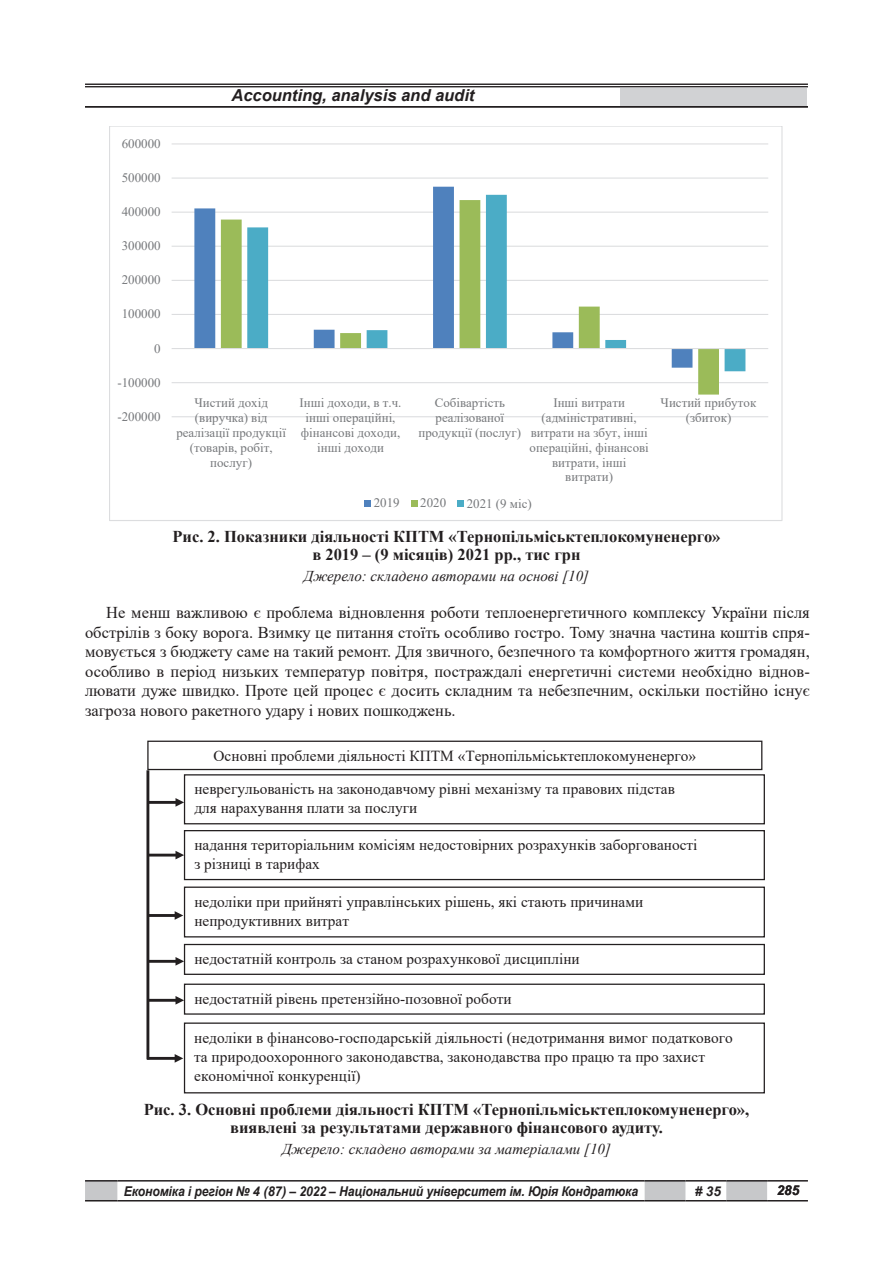
<style>
.page{position:relative;width:893px;height:1263px;background:#fff}
.page>*{position:absolute;margin:0;border:0;box-sizing:border-box;transform-origin:0 0}
.Текст_основной_G{font:16.5px/19.5px "Times New Roman";color:#231f20;text-align:justify}
.Рисунок_N{font:700 16.5px/18px "Times New Roman";color:#231f20;text-align:center}
.t1{font:italic 700 16.5px "Arial";color:#231f20}
.t2{font:15.3px/19px "Times New Roman";color:#231f20}
.Джерело{font:italic 15px "Times New Roman";color:#231f20}
.ЗМІСТ_Раздел{font:italic 700 13.5px "Arial";letter-spacing:-.01em;color:#231f20;scale:.9 1}
.ЗМІСТ_Раздел-2{font:italic 700 13.5px "Arial";letter-spacing:-.01em;color:#231f20}
.t3{font:12.9px/14.9px "Times New Roman";color:#76787b;text-align:center}
</style>
<div class="page">
<svg style="left:85px;top:1181px;width:682px;height:19px"></svg>
<hr style="left:767px;top:1180px;width:41px;height:1px;background:#231f20">
<hr style="left:767px;top:1200px;width:41px;height:1px;background:#231f20">
<hr style="left:685px;top:1180px;width:41px;height:1px;background:#231f20">
<hr style="left:685px;top:1200px;width:41px;height:1px;background:#231f20">
<hr style="left:85px;top:1180px;width:32px;height:1px;background:#231f20">
<hr style="left:85px;top:1200px;width:32px;height:1px;background:#231f20">
<hr style="left:117px;top:1180px;width:528px;height:1px;background:#231f20">
<hr style="left:117px;top:1200px;width:528px;height:1px;background:#231f20">
<hr style="left:726px;top:1180px;width:41px;height:1px;background:#231f20">
<hr style="left:726px;top:1200px;width:41px;height:1px;background:#231f20">
<hr style="left:645px;top:1180px;width:40px;height:1px;background:#231f20">
<hr style="left:645px;top:1200px;width:40px;height:1px;background:#231f20">
<div style="left:620px;top:87px;width:186px;height:19px;background:#d1d2d4"></div>
<hr style="left:85px;top:106px;width:723px;height:1px;background:#231f20">
<hr style="left:85px;top:84px;width:723px;height:1px;background:#231f20">
<hr style="left:85px;top:86px;width:723px;height:1px;background:#231f20">
<hr style="left:172px;top:416px;width:596px;height:1px;background:#dcdddf">
<hr style="left:172px;top:382px;width:596px;height:1px;background:#dcdddf">
<hr style="left:172px;top:314px;width:596px;height:1px;background:#dcdddf">
<hr style="left:172px;top:280px;width:596px;height:1px;background:#dcdddf">
<hr style="left:172px;top:246px;width:596px;height:1px;background:#dcdddf">
<hr style="left:172px;top:212px;width:596px;height:1px;background:#dcdddf">
<hr style="left:172px;top:178px;width:596px;height:1px;background:#dcdddf">
<hr style="left:172px;top:143px;width:596px;height:1px;background:#dcdddf">
<svg style="left:194px;top:187px;width:313px;height:161px"></svg>
<svg style="left:221px;top:200px;width:498px;height:195px"></svg>
<svg style="left:247px;top:195px;width:498px;height:176px"></svg>
<hr style="left:172px;top:348px;width:596px;height:1px;background:#dcdddf">
<div style="left:365px;top:500px;width:6px;height:7px;background:#4f81bd"></div>
<div style="left:411px;top:500px;width:7px;height:7px;background:#9bbb59"></div>
<div style="left:458px;top:500px;width:6px;height:7px;background:#4bacc6"></div>
<div style="left:184px;top:774px;width:581px;height:50px;border:1px solid #231f20"></div>
<div style="left:184px;top:830px;width:581px;height:50px;border:1px solid #231f20"></div>
<div style="left:184px;top:886px;width:581px;height:51px;border:1px solid #231f20"></div>
<div style="left:184px;top:944px;width:581px;height:31px;border:1px solid #231f20"></div>
<div style="left:184px;top:983px;width:581px;height:32px;border:1px solid #231f20"></div>
<div style="left:184px;top:1022px;width:581px;height:71px;border:1px solid #231f20"></div>
<div style="left:147px;top:741px;width:615px;height:29px;border:1px solid #231f20"></div>
<hr style="left:146px;top:770px;width:3px;height:289px;background:#231f20">
<hr style="left:148px;top:801px;width:29px;height:3px;background:#231f20">
<svg style="left:175px;top:798px;width:9px;height:9px"></svg>
<hr style="left:148px;top:854px;width:29px;height:2px;background:#231f20">
<svg style="left:175px;top:851px;width:9px;height:8px"></svg>
<hr style="left:147px;top:914px;width:29px;height:3px;background:#231f20">
<svg style="left:175px;top:911px;width:8px;height:9px"></svg>
<hr style="left:148px;top:960px;width:29px;height:3px;background:#231f20">
<svg style="left:175px;top:957px;width:9px;height:9px"></svg>
<hr style="left:148px;top:999px;width:29px;height:3px;background:#231f20">
<svg style="left:175px;top:996px;width:9px;height:8px"></svg>
<hr style="left:147px;top:1057px;width:29px;height:3px;background:#231f20">
<svg style="left:175px;top:1054px;width:8px;height:9px"></svg>
<p class="t1" style="left:231px;top:84px;width:244px">Accounting, analysis and audit</p>
<p class="t3" style="left:122px;top:136px;width:40px">600000</p>
<p class="t3" style="left:122px;top:170px;width:40px">500000</p>
<p class="t3" style="left:122px;top:204px;width:40px">400000</p>
<p class="t3" style="left:122px;top:238px;width:40px">300000</p>
<p class="t3" style="left:122px;top:272px;width:40px">200000</p>
<p class="t3" style="left:122px;top:306px;width:40px">100000</p>
<p class="t3" style="left:154px;top:340px;width:8px">0</p>
<p class="t3" style="left:117px;top:375px;width:45px">-100000</p>
<p class="t3" style="left:117px;top:409px;width:45px">-200000</p>
<p class="t3" style="left:176px;top:395px;width:111px">Чистий дохід (виручка) від реалізації продукції (товарів, робіт, послуг)</p>
<p class="t3" style="left:300px;top:395px;width:103px">Інші доходи, в т.ч. інші операційні, фінансові доходи, інші доходи</p>
<p class="t3" style="left:418px;top:395px;width:104px">Собівартість реалізованої продукції (послуг)</p>
<p class="t3" style="left:530px;top:395px;width:121px">Інші витрати (адміністративні, витрати на збут, інші операційні, фінансові витрати, інші витрати)</p>
<p class="t3" style="left:661px;top:395px;width:97px">Чистий прибуток (збиток)</p>
<p class="t3" style="left:374px;top:495px;width:27px">2019</p>
<p class="t3" style="left:420px;top:495px;width:27px">2020</p>
<p class="t3" style="left:467px;top:496px;width:67px">2021 (9 міс)</p>
<p class="Рисунок_N" style="left:172px;top:527px;width:549px">Рис. 2. Показники діяльності КПТМ «Тернопільміськтеплокомуненерго» в 2019 – (9 місяців) 2021 рр., тис грн</p>
<p class="Джерело" style="left:304px;top:566px;width:287px">Джерело: складено авторами на основі [10]</p>
<p class="Текст_основной_G" style="left:85px;top:602px;width:726px;text-indent:21px">Не менш важливою є проблема відновлення роботи теплоенергетичного комплексу України після обстрілів з боку ворога. Взимку це питання стоїть особливо гостро. Тому значна частина коштів спря&shy;мовується з бюджету саме на такий ремонт. Для звичного, безпечного та комфортного життя громадян, особливо в період низьких температур повітря, постраждалі енергетичні системи необхідно віднов&shy;лювати дуже швидко. Проте цей процес є досить складним та небезпечним, оскільки постійно існує загроза нового ракетного удару і нових пошкоджень.</p>
<p class="t2" style="left:214px;top:746px;width:484px">Основні проблеми діяльності КПТМ «Тернопільміськтеплокомуненерго»</p>
<p class="t2" style="left:194px;top:779px;width:482px">неврегульованість на законодавчому рівні механізму та правових підстав для нарахування плати за послуги</p>
<p class="t2" style="left:194px;top:835px;width:505px">надання територіальним комісіям недостовірних розрахунків заборгованості з різниці в тарифах</p>
<p class="t2" style="left:194px;top:892px;width:450px">недоліки при прийняті управлінських рішень, які стають причинами непродуктивних витрат</p>
<p class="t2" style="left:194px;top:949px;width:387px">недостатній контроль за станом розрахункової дисципліни</p>
<p class="t2" style="left:194px;top:989px;width:319px">недостатній рівень претензійно-позовної роботи</p>
<p class="t2" style="left:194px;top:1027px;width:540px">недоліки в фінансово-господарській діяльності (недотримання вимог податкового та природоохоронного законодавства, законодавства про працю та про захист економічної конкуренції)</p>
<p class="Рисунок_N" style="left:144px;top:1100px;width:607px">Рис. 3. Основні проблеми діяльності КПТМ «Тернопільміськтеплокомуненерго», виявлені за результатами державного фінансового аудиту.</p>
<p class="Джерело" style="left:282px;top:1139px;width:330px">Джерело: складено авторами за матеріалами [10]</p>
<p class="ЗМІСТ_Раздел" style="left:124px;top:1182px;width:573px">Економіка і регіон № 4 (87) – 2022 – Національний університет ім. Юрія Кондратюка</p>
<p class="ЗМІСТ_Раздел-2" style="left:777px;top:1181px;width:24px">285</p>
<p class="ЗМІСТ_Раздел-2" style="left:695px;top:1182px;width:28px"># 35</p>
</div>
